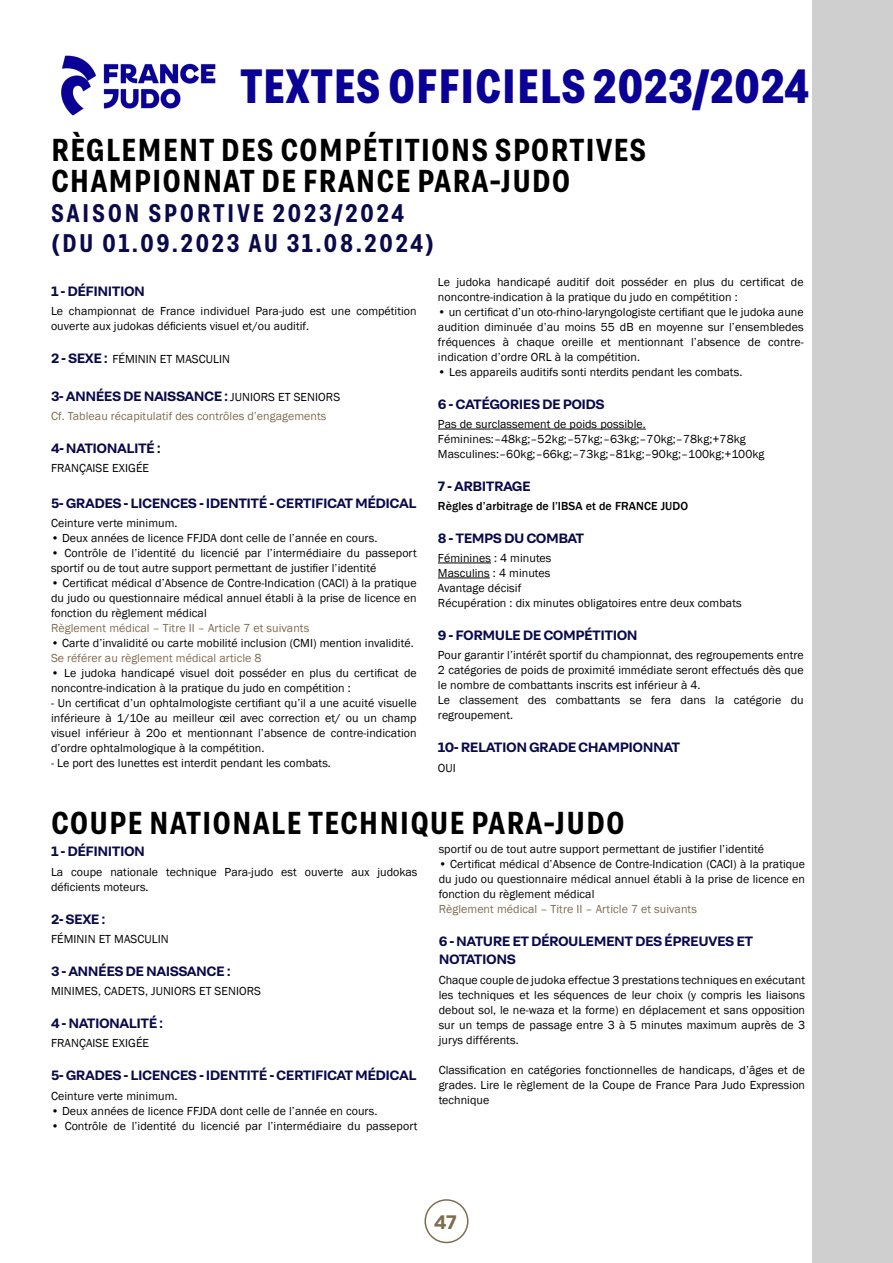
<style>
.page{position:relative;width:893px;height:1263px;background:#fff}
.page>*{position:absolute;margin:0;border:0;box-sizing:border-box;transform-origin:0 0}
.t1{font:700 48px "Grtsk Zetta";letter-spacing:.01em;color:#0a0096}
.t2{font:600 31.65px/31.2px "Grtsk Zetta";letter-spacing:.03em;color:#000;scale:1.04 1}
.t3{font:600 25.5px/29.7px "Grtsk Zetta";letter-spacing:.1em;color:#0a0a4b}
.t4{font:600 19.5px "Grtsk Peta";color:#806c51}
.t5{font:600 13.5px/18px "Grtsk Peta";letter-spacing:-.04em;color:#0a0a4b}
.t6{font:12px/15px "Franklin Gothic";letter-spacing:.005em;color:#000}
.t7{font:12px "Franklin Gothic";letter-spacing:.005em;color:#806c51}
.t8{font:500 12px "Franklin Gothic";letter-spacing:.005em;color:#000}
.s1{font-family:"Grtsk Peta";font-weight:600;font-size:13.5px;color:#0a0a4b}
.s2{font-family:"Franklin Gothic";font-weight:400;font-size:12px;color:#000}
</style>
<div class="page">
<img style="left:61px;top:55px;width:155px;height:61px">
<div style="left:424px;top:1199px;width:44px;height:44px;border:2px solid #806c51;border-radius:50%"></div>
<hr style="left:438px;top:429px;width:208px;height:1px;background:#000">
<hr style="left:438px;top:563px;width:53px;height:1px;background:#000">
<hr style="left:438px;top:578px;width:52px;height:1px;background:#000">
<div style="left:812px;top:0;width:81px;height:1263px;background:#cfcfcf"></div>
<h1 class="t1" style="left:240px;top:56px;width:570px">TEXTES OFFICIELS 2023/2024</h1>
<h2 class="t2" style="left:51px;top:133px;width:574px">RÈGLEMENT DES COMPÉTITIONS SPORTIVES<br>CHAMPIONNAT DE FRANCE PARA-JUDO</h2>
<h3 class="t3" style="left:51px;top:197px;width:384px">SAISON SPORTIVE 2023/2024 (DU 01.09.2023 AU 31.08.2024)</h3>
<p class="t5" style="left:51px;top:282px;width:96px">1 - DÉFINITION</p>
<p class="t6" style="left:51px;top:304px;width:367px">Le championnat de France individuel Para-judo est une compétition ouverte aux judokas déficients visuel et/ou auditif.</p>
<p class="t6" style="left:51px;top:352px;width:180px"><span class="s1">2 - SEXE :</span> FÉMININ ET MASCULIN</p>
<p class="t5" style="left:51px;top:386px;width:291px">3- ANNÉES DE NAISSANCE : <span class="s2">JUNIORS ET SENIORS</span></p>
<p class="t7" style="left:51px;top:408px;width:277px">Cf. Tableau récapitulatif des contrôles d’engagements</p>
<p class="t5" style="left:51px;top:439px;width:111px">4- NATIONALITÉ :</p>
<p class="t6" style="left:51px;top:461px;width:100px">FRANÇAISE EXIGÉE</p>
<p class="t5" style="left:51px;top:494px;width:367px">5- GRADES - LICENCES - IDENTITÉ - CERTIFICAT MÉDICAL</p>
<p class="t6" style="left:51px;top:516px;width:128px">Ceinture verte minimum.</p>
<p class="t6" style="left:51px;top:531px;width:328px">• Deux années de licence FFJDA dont celle de l’année en cours.</p>
<p class="t6" style="left:51px;top:546px;width:367px">• Contrôle de l’identité du licencié par l’intermédiaire du passeport sportif ou de tout autre support permettant de justifier l’identité</p>
<p class="t6" style="left:51px;top:576px;width:367px;text-align:justify">• Certificat médical d’Absence de Contre-Indication (CACI) à la pratique du judo ou questionnaire médical annuel établi à la prise de licence en fonction du règlement médical</p>
<p class="t7" style="left:51px;top:621px;width:260px">Règlement médical – Titre II – Article 7 et suivants</p>
<p class="t6" style="left:51px;top:636px;width:364px">• Carte d’invalidité ou carte mobilité inclusion (CMI) mention invalidité.</p>
<p class="t7" style="left:51px;top:651px;width:212px">Se référer au règlement médical article 8</p>
<p class="t6" style="left:51px;top:666px;width:367px">• Le judoka handicapé visuel doit posséder en plus du certificat de noncontre-indication à la pratique du judo en compétition :</p>
<p class="t6" style="left:51px;top:696px;width:367px;text-align:justify">- Un certificat d’un ophtalmologiste certifiant qu’il a une acuité visuelle inférieure à 1/10e au meilleur œil avec correction et/ ou un champ visuel inférieur à 20o et mentionnant l’absence de contre-indication d’ordre ophtalmologique à la compétition.</p>
<p class="t6" style="left:51px;top:756px;width:281px">- Le port des lunettes est interdit pendant les combats.</p>
<p class="t6" style="left:438px;top:275px;width:367px">Le judoka handicapé auditif doit posséder en plus du certificat de noncontre-indication à la pratique du judo en compétition :</p>
<p class="t6" style="left:438px;top:305px;width:367px;text-align:justify">• un certificat d’un oto-rhino-laryngologiste certifiant que le judoka aune audition diminuée d’au moins 55 dB en moyenne sur l’ensembledes fréquences à chaque oreille et mentionnant l’absence de contre&shy;indication d’ordre ORL à la compétition.</p>
<p class="t6" style="left:438px;top:365px;width:306px">• Les appareils auditifs sonti nterdits pendant les combats.</p>
<p class="t5" style="left:438px;top:395px;width:168px">6 - CATÉGORIES DE POIDS</p>
<p class="t6" style="left:438px;top:417px;width:328px">Pas de surclassement de poids possible.<br>Féminines:–48kg;–52kg;–57kg;–63kg;–70kg;–78kg;+78kg<br>Masculines:–60kg;–66kg;–73kg;–81kg;–90kg;–100kg;+100kg</p>
<p class="t5" style="left:438px;top:477px;width:94px">7 - ARBITRAGE</p>
<p class="t8" style="left:438px;top:498px;width:252px">Règles d’arbitrage de l’IBSA et de FRANCE JUDO</p>
<p class="t5" style="left:438px;top:529px;width:148px">8 - TEMPS DU COMBAT</p>
<p class="t6" style="left:438px;top:551px;width:305px">Féminines : 4 minutes<br>Masculins : 4 minutes<br>Avantage décisif<br>Récupération : dix minutes obligatoires entre deux combats</p>
<p class="t5" style="left:438px;top:626px;width:201px">9 - FORMULE DE COMPÉTITION</p>
<p class="t6" style="left:438px;top:648px;width:367px">Pour garantir l’intérêt sportif du championnat, des regroupements entre 2 catégories de poids de proximité immédiate seront effectués dès que le nombre de combattants inscrits est inférieur à 4.<br>Le classement des combattants se fera dans la catégorie du regroupement.</p>
<p class="t5" style="left:438px;top:738px;width:244px">10- RELATION GRADE CHAMPIONNAT</p>
<p class="t6" style="left:438px;top:760px;width:19px">OUI</p>
<h2 class="t2" style="left:51px;top:806px;width:553px">COUPE NATIONALE TECHNIQUE PARA-JUDO</h2>
<p class="t5" style="left:51px;top:842px;width:96px">1 - DÉFINITION</p>
<p class="t6" style="left:51px;top:864px;width:368px">La coupe nationale technique Para-judo est ouverte aux judokas déficients moteurs.</p>
<p class="t5" style="left:51px;top:909px;width:56px">2- SEXE :</p>
<p class="t6" style="left:51px;top:932px;width:119px">FÉMININ ET MASCULIN</p>
<p class="t5" style="left:51px;top:962px;width:181px">3 - ANNÉES DE NAISSANCE :</p>
<p class="t6" style="left:51px;top:984px;width:211px">MINIMES, CADETS, JUNIORS ET SENIORS</p>
<p class="t5" style="left:51px;top:1014px;width:114px">4 - NATIONALITÉ :</p>
<p class="t6" style="left:51px;top:1036px;width:100px">FRANÇAISE EXIGÉE</p>
<p class="t5" style="left:51px;top:1066px;width:367px">5- GRADES - LICENCES - IDENTITÉ - CERTIFICAT MÉDICAL</p>
<p class="t6" style="left:51px;top:1088px;width:128px">Ceinture verte minimum.</p>
<p class="t6" style="left:51px;top:1103px;width:328px">• Deux années de licence FFJDA dont celle de l’année en cours.</p>
<p class="t6" style="left:51px;top:1118px;width:368px">• Contrôle de l’identité du licencié par l’intermédiaire du passeport</p>
<p class="t6" style="left:439px;top:842px;width:327px">sportif ou de tout autre support permettant de justifier l’identité</p>
<p class="t6" style="left:439px;top:857px;width:368px;text-align:justify">• Certificat médical d’Absence de Contre-Indication (CACI) à la pratique du judo ou questionnaire médical annuel établi à la prise de licence en fonction du règlement médical</p>
<p class="t7" style="left:439px;top:902px;width:260px">Règlement médical – Titre II – Article 7 et suivants</p>
<p class="t5" style="left:439px;top:932px;width:316px">6 - NATURE ET DÉROULEMENT DES ÉPREUVES ET<br>NOTATIONS</p>
<p class="t6" style="left:439px;top:972px;width:368px;text-align:justify">Chaque couple de judoka effectue 3 prestations techniques en exécutant les techniques et les séquences de leur choix (y compris les liaisons debout sol, le ne-waza et la forme) en déplacement et sans opposition sur un temps de passage entre 3 à 5 minutes maximum auprès de 3 jurys différents.</p>
<p class="t6" style="left:439px;top:1062px;width:368px;text-align:justify">Classification en catégories fonctionnelles de handicaps, d’âges et de grades. Lire le règlement de la Coupe de France Para Judo Expression technique</p>
<h3 class="t4" style="left:434px;top:1209px;width:24px">47</h3>
</div>
